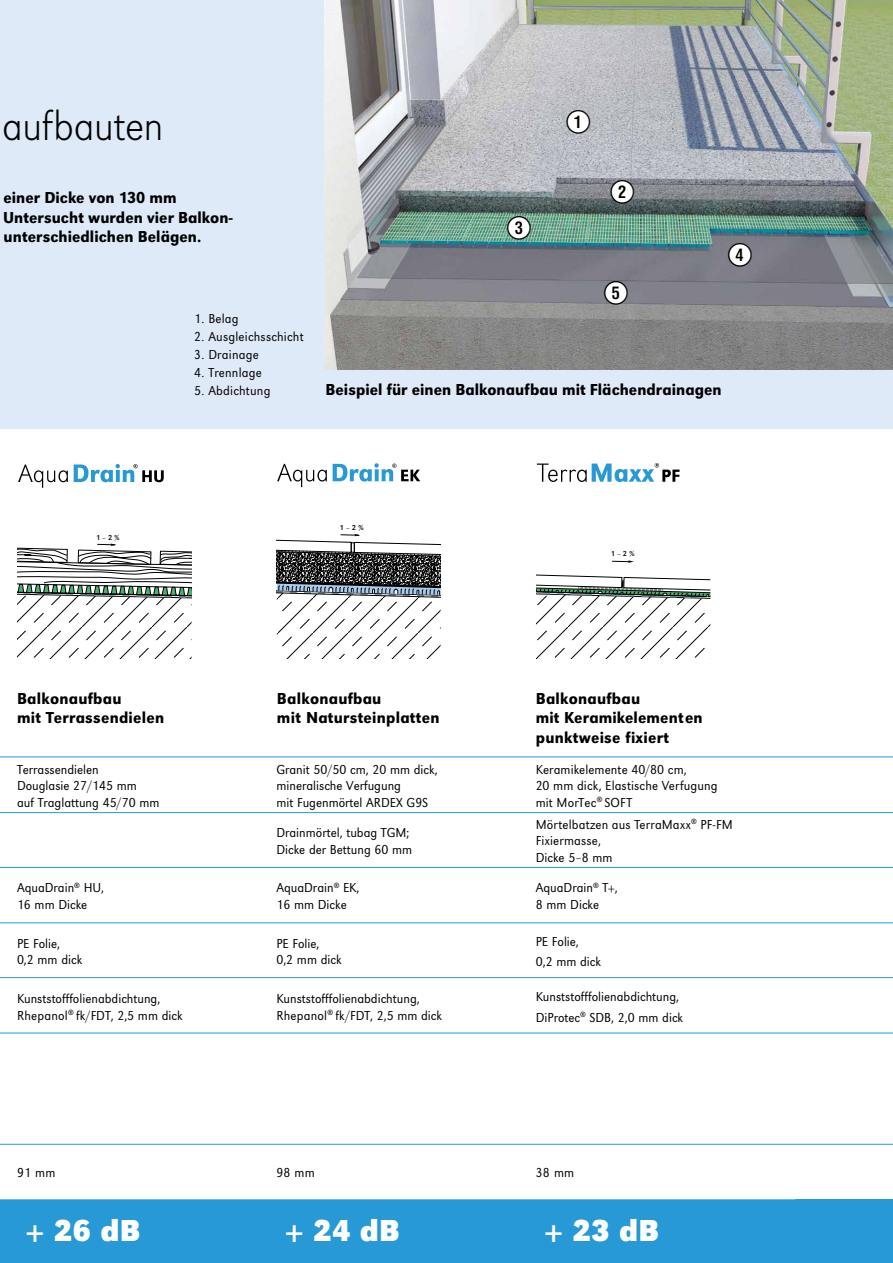
<style>
.page{position:relative;width:893px;height:1263px;background:#fff}
.page>*{position:absolute;margin:0;border:0;box-sizing:border-box;transform-origin:0 0}
.t1{font:43.5px "URW Grotesk T Extr Ligh Narr";letter-spacing:-.015em;color:#000}
.t2{font:31.5px "URW Grotesk T Bold Narr";letter-spacing:.015em;color:#fff}
.t3{font:24.6px "Numerics P01";color:#000}
.t4{font:16.5px/19.5px "URW Grotesk T Medi Narr";letter-spacing:.005em;color:#000}
.t5{font:13.5px/16.5px "URW Grotesk T Ligh Narr";color:#000}
.t6{font:7.5px "URW Grotesk T";color:#000}
</style>
<div class="page">
<div style="left:0;top:1199px;width:893px;height:64px;background:#2699d6"></div>
<div style="left:0;top:0;width:893px;height:428px;background:#dfeaf8"></div>
<svg style="left:0;top:813px;width:795px;height:331px"></svg>
<svg style="left:0;top:1199px;width:795px;height:1px"></svg>
<hr style="left:0;top:812px;width:893px;height:1px;background:#2699d6">
<hr style="left:0;top:756px;width:893px;height:1px;background:#2699d6">
<hr style="left:0;top:867px;width:893px;height:1px;background:#2699d6">
<hr style="left:0;top:922px;width:893px;height:1px;background:#2699d6">
<hr style="left:0;top:977px;width:893px;height:1px;background:#2699d6">
<hr style="left:0;top:1033px;width:893px;height:1px;background:#2699d6">
<hr style="left:0;top:1144px;width:893px;height:1px;background:#2699d6">
<svg style="left:277px;top:534px;width:164px;height:125px"></svg>
<svg style="left:277px;top:464px;width:50px;height:23px"></svg>
<svg style="left:333px;top:463px;width:87px;height:19px"></svg>
<svg style="left:17px;top:543px;width:175px;height:116px"></svg>
<svg style="left:18px;top:464px;width:50px;height:24px"></svg>
<svg style="left:74px;top:464px;width:90px;height:18px"></svg>
<svg style="left:612px;top:560px;width:22px;height:3px"></svg>
<svg style="left:536px;top:574px;width:174px;height:85px"></svg>
<svg style="left:537px;top:463px;width:142px;height:19px"></svg>
<img style="left:325px;top:0;width:568px;height:369px">
<div style="left:605px;top:282px;width:22px;height:22px;background:#fff;border-radius:50%"></div>
<div style="left:729px;top:243px;width:22px;height:23px;background:#fff;border-radius:50%"></div>
<div style="left:508px;top:217px;width:22px;height:22px;background:#fff;border-radius:50%"></div>
<div style="left:611px;top:181px;width:23px;height:22px;background:#fff;border-radius:50%"></div>
<div style="left:567px;top:111px;width:23px;height:22px;background:#fff;border-radius:50%"></div>
<h1 class="t1" style="left:2px;top:101px;width:163px">aufbauten</h1>
<h3 class="t3" style="left:566px;top:109px;width:26px">Q</h3>
<p class="t4" style="left:3px;top:188px;width:231px">einer Dicke von 130 mm<br>Untersucht wurden vier Balkon&shy;unterschiedlichen Belägen.</p>
<h3 class="t3" style="left:507px;top:216px;width:26px">E</h3>
<h3 class="t3" style="left:610px;top:180px;width:26px">W</h3>
<h3 class="t3" style="left:604px;top:281px;width:26px">T</h3>
<h3 class="t3" style="left:728px;top:242px;width:26px">R</h3>
<p class="t6" style="left:96px;top:534px;width:25px">1 – 2 %</p>
<p class="t5" style="left:194px;top:311px;width:46px">1. Belag</p>
<p class="t5" style="left:194px;top:329px;width:111px">2. Ausgleichsschicht</p>
<p class="t5" style="left:194px;top:347px;width:66px">3. Drainage</p>
<p class="t5" style="left:194px;top:365px;width:69px">4. Trennlage</p>
<p class="t5" style="left:194px;top:383px;width:78px">5. Abdichtung</p>
<p class="t4" style="left:325px;top:380px;width:398px">Beispiel für einen Balkonaufbau mit Flächendrainagen</p>
<p class="t6" style="left:339px;top:523px;width:26px">1 – 2 %</p>
<p class="t6" style="left:611px;top:550px;width:25px">1 – 2 %</p>
<p class="t4" style="left:17px;top:688px;width:149px">Balkonaufbau<br>mit Terrassendielen</p>
<p class="t4" style="left:277px;top:688px;width:164px">Balkonaufbau<br>mit Natursteinplatten</p>
<p class="t4" style="left:536px;top:688px;width:168px">Balkonaufbau<br>mit Keramikelementen punktweise fixiert</p>
<p class="t5" style="left:17px;top:761px;width:144px">Terrassendielen<br>Douglasie 27/145 mm<br>auf Traglattung 45/70 mm</p>
<p class="t5" style="left:276px;top:761px;width:163px">Granit 50/50 cm, 20 mm dick, mineralische Verfugung<br>mit Fugenmörtel ARDEX G9S</p>
<p class="t5" style="left:536px;top:761px;width:183px">Keramikelemente 40/80 cm,<br>20 mm dick, Elastische Verfugung mit MorTec<sup>®</sup> SOFT</p>
<p class="t5" style="left:276px;top:824px;width:137px">Drainmörtel, tubag TGM;<br>Dicke der Bettung 60 mm</p>
<p class="t5" style="left:536px;top:816px;width:198px">Mörtelbatzen aus TerraMaxx<sup>®</sup> PF-FM<br>Fixiermasse,<br>Dicke 5–8 mm</p>
<p class="t5" style="left:17px;top:880px;width:89px">AquaDrain<sup>®</sup> HU,<br>16 mm Dicke</p>
<p class="t5" style="left:276px;top:880px;width:84px">AquaDrain<sup>®</sup> EK,<br>16 mm Dicke</p>
<p class="t5" style="left:536px;top:880px;width:83px">AquaDrain<sup>®</sup> T+,<br>8 mm Dicke</p>
<p class="t5" style="left:17px;top:935px;width:67px">PE Folie,<br>0,2 mm dick</p>
<p class="t5" style="left:276px;top:935px;width:67px">PE Folie,<br>0,2 mm dick</p>
<p class="t5" style="left:536px;top:931px;width:67px;line-height:20.7px">PE Folie,<br>0,2 mm dick</p>
<p class="t5" style="left:17px;top:990px;width:167px">Kunststofffolienabdichtung,<br>Rhepanol<sup>®</sup> fk/FDT, 2,5 mm dick</p>
<p class="t5" style="left:276px;top:990px;width:167px">Kunststofffolienabdichtung,<br>Rhepanol<sup>®</sup> fk/FDT, 2,5 mm dick</p>
<p class="t5" style="left:536px;top:986px;width:149px;line-height:20.7px">Kunststofffolienabdichtung,<br>DiProtec<sup>®</sup> SDB, 2,0 mm dick</p>
<p class="t5" style="left:17px;top:1164px;width:40px">91 mm</p>
<p class="t5" style="left:276px;top:1164px;width:40px">98 mm</p>
<p class="t5" style="left:536px;top:1164px;width:40px">38 mm</p>
<h2 class="t2" style="left:26px;top:1212px;width:117px">+ 26 dB</h2>
<h2 class="t2" style="left:285px;top:1212px;width:117px">+ 24 dB</h2>
<h2 class="t2" style="left:544px;top:1212px;width:117px">+ 23 dB</h2>
</div>
